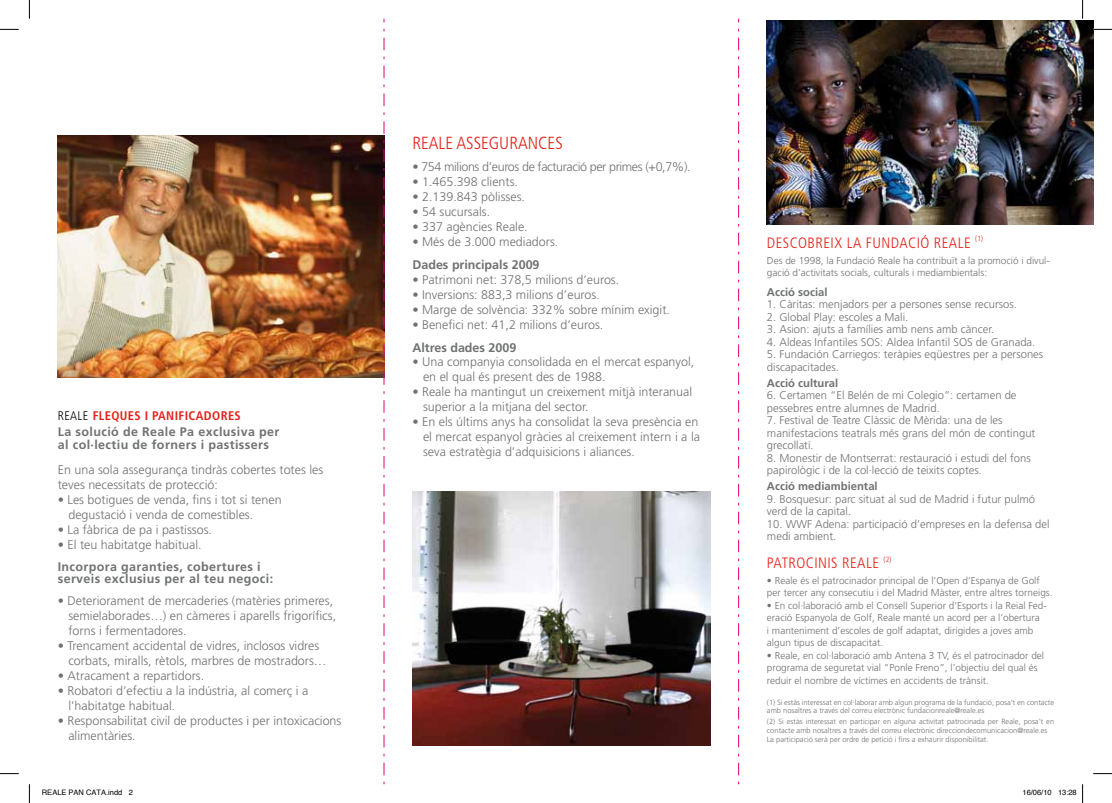
<style>
.page{position:relative;width:1112px;height:803px;background:#fff}
.page>*{position:absolute;margin:0;border:0;box-sizing:border-box;transform-origin:0 0}
.t1{font:300 condensed 17.5px "Frutiger LT Std";color:#e32119}
.t2{font:300 condensed 15px "Frutiger LT Std";letter-spacing:.03em;color:#e32119}
.t3{font:300 12.5px/15px "Frutiger LT Std";color:#707172}
.t4{font:700 12.5px/16px "Frutiger LT Std";letter-spacing:.03em;color:#707172}
.t5{font:300 12.5px "Frutiger LT Std";letter-spacing:-.03em;color:#707172}
.t6{font:700 12.5px "Frutiger LT Std";color:#707172}
.t7{font:300 11.25px/12.5px "Frutiger LT Std";color:#707172}
.t8{font:700 11.25px "Frutiger LT Std";color:#707172}
.t9{font:300 10px/12.5px "Frutiger LT Std";color:#707172}
.t10{font:300 7.5px/8.8px "Frutiger LT Std";color:#707172}
.t11{font:7.5px "Helvetica";color:#000}
.s1{font-weight:300;font-stretch:condensed;color:#000}
.s2{font-stretch:condensed;color:#e32119}
</style>
<div class="page">
<img style="left:766px;top:20px;width:326px;height:204px">
<img style="left:412px;top:492px;width:298px;height:253px">
<img style="left:58px;top:136px;width:325px;height:241px">
<svg style="left:383px;top:19px;width:1px;height:765px"></svg>
<svg style="left:738px;top:19px;width:1px;height:765px"></svg>
<svg style="left:0;top:29px;width:19px;height:1px"></svg>
<svg style="left:1092px;top:29px;width:19px;height:1px"></svg>
<svg style="left:0;top:773px;width:19px;height:1px"></svg>
<svg style="left:1093px;top:773px;width:18px;height:1px"></svg>
<svg style="left:29px;top:0;width:1px;height:19px"></svg>
<svg style="left:29px;top:784px;width:1px;height:19px"></svg>
<svg style="left:1082px;top:0;width:1px;height:19px"></svg>
<svg style="left:1082px;top:784px;width:1px;height:19px"></svg>
<p class="t4" style="left:58px;top:408px;width:223px"><span class="s1">REALE</span> <span class="s2">FLEQUES I PANIFICADORES<br></span>La solució de Reale Pa exclusiva per</p>
<p class="t4" style="left:58px;top:437px;width:212px">al col·lectiu de forners i pastissers</p>
<p class="t3" style="left:58px;top:462px;width:267px">En una sola assegurança tindràs cobertes totes les teves necessitats de protecció:</p>
<p class="t3" style="left:68px;top:492px;width:215px;text-indent:-11px">• Les botigues de venda, fins i tot si tenen degustació i venda de comestibles.</p>
<p class="t3" style="left:58px;top:522px;width:156px">• La fàbrica de pa i pastissos.</p>
<p class="t3" style="left:58px;top:537px;width:145px">• El teu habitatge habitual.</p>
<p class="t4" style="left:58px;top:560px;width:217px;line-height:12.5px">Incorpora garanties, cobertures i serveis exclusius per al teu negoci:</p>
<p class="t3" style="left:68px;top:593px;width:269px;text-indent:-11px">• Deteriorament de mercaderies (matèries primeres, semielaborades…) en càmeres i aparells frigorífics, forns i fermentadores.</p>
<p class="t3" style="left:68px;top:638px;width:259px;text-indent:-11px">• Trencament accidental de vidres, inclosos vidres corbats, miralls, rètols, marbres de mostradors…</p>
<p class="t3" style="left:58px;top:668px;width:148px">• Atracament a repartidors.</p>
<p class="t3" style="left:68px;top:683px;width:241px;text-indent:-11px">• Robatori d’efectiu a la indústria, al comerç i a l’habitatge habitual.</p>
<p class="t3" style="left:68px;top:713px;width:274px;text-indent:-11px">• Responsabilitat civil de productes i per intoxicacions alimentàries.</p>
<h1 class="t1" style="left:412px;top:133px;width:152px">REALE ASSEGURANCES</h1>
<p class="t5" style="left:412px;top:159px;width:280px">• 754 milions d’euros de facturació per primes (+0,7%).</p>
<p class="t3" style="left:412px;top:174px;width:107px">• 1.465.398 clients.</p>
<p class="t3" style="left:412px;top:189px;width:114px">• 2.139.843 pòlisses.</p>
<p class="t3" style="left:412px;top:204px;width:79px">• 54 sucursals.</p>
<p class="t3" style="left:412px;top:219px;width:117px">• 337 agències Reale.</p>
<p class="t3" style="left:412px;top:234px;width:147px">• Més de 3.000 mediadors.</p>
<p class="t6" style="left:412px;top:257px;width:129px">Dades principals 2009</p>
<p class="t3" style="left:412px;top:273px;width:208px">• Patrimoni net: 378,5 milions d’euros.</p>
<p class="t3" style="left:412px;top:288px;width:189px">• Inversions: 883,3 milions d’euros.</p>
<p class="t3" style="left:412px;top:303px;width:259px">• Marge de solvència: 332% sobre mínim exigit.</p>
<p class="t3" style="left:412px;top:318px;width:192px">• Benefici net: 41,2 milions d’euros.</p>
<p class="t6" style="left:412px;top:341px;width:105px">Altres dades 2009</p>
<p class="t3" style="left:423px;top:355px;width:273px;text-indent:-11px">• Una companyia consolidada en el mercat espanyol, en el qual és present des de 1988.</p>
<p class="t3" style="left:423px;top:385px;width:271px;text-indent:-11px">• Reale ha mantingut un creixement mitjà interanual superior a la mitjana del sector.</p>
<p class="t3" style="left:423px;top:415px;width:278px;text-indent:-11px">• En els últims anys ha consolidat la seva presència en el mercat espanyol gràcies al creixement intern i a la seva estratègia d’adquisicions i aliances.</p>
<p class="t2" style="left:766px;top:234px;width:217px">DESCOBREIX LA FUNDACIÓ REALE <sup>(1)</sup></p>
<p class="t8" style="left:766px;top:285px;width:62px">Acció social</p>
<p class="t7" style="left:766px;top:298px;width:251px">1. Càritas: menjadors per a persones sense recursos.</p>
<p class="t7" style="left:766px;top:311px;width:143px">2. Global Play: escoles a Mali.</p>
<p class="t7" style="left:766px;top:323px;width:229px">3. Asion: ajuts a famílies amb nens amb càncer.</p>
<p class="t7" style="left:766px;top:336px;width:270px">4. Aldeas Infantiles SOS: Aldea Infantil SOS de Granada.</p>
<p class="t7" style="left:766px;top:348px;width:278px">5. Fundación Carriegos: teràpies eqüestres per a persones discapacitades.</p>
<p class="t8" style="left:766px;top:376px;width:73px">Acció cultural</p>
<p class="t7" style="left:766px;top:389px;width:251px">6. Certamen “El Belén de mi Colegio”: certamen de pessebres entre alumnes de Madrid.</p>
<p class="t7" style="left:766px;top:414px;width:270px">7. Festival de Teatre Clàssic de Mèrida: una de les manifestacions teatrals més grans del món de contingut grecollatí.</p>
<p class="t7" style="left:766px;top:452px;width:265px">8. Monestir de Montserrat: restauració i estudi del fons papirològic i de la col·lecció de teixits coptes.</p>
<p class="t8" style="left:766px;top:480px;width:112px">Acció mediambiental</p>
<p class="t7" style="left:766px;top:493px;width:269px">9. Bosquesur: parc situat al sud de Madrid i futur pulmó verd de la capital.</p>
<p class="t7" style="left:766px;top:518px;width:284px">10. WWF Adena: participació d’empreses en la defensa del medi ambient.</p>
<p class="t9" style="left:766px;top:254px;width:284px">Des de 1998, la Fundació Reale ha contribuït a la promoció i divul&shy;gació d’activitats socials, culturals i mediambientals:</p>
<p class="t2" style="left:766px;top:554px;width:126px">PATROCINIS REALE <sup>(2)</sup></p>
<p class="t9" style="left:766px;top:574px;width:287px">• Reale és el patrocinador principal de l’Open d’Espanya de Golf per tercer any consecutiu i del Madrid Màster, entre altres torneigs.</p>
<p class="t9" style="left:766px;top:599px;width:281px">• En col·laboració amb el Consell Superior d’Esports i la Reial Fed&shy;eració Espanyola de Golf, Reale manté un acord per a l’obertura<br>i manteniment d’escoles de golf adaptat, dirigides a joves amb algun tipus de discapacitat.</p>
<p class="t9" style="left:766px;top:649px;width:278px">• Reale, en col·laboració amb Antena 3 TV, és el patrocinador del programa de seguretat vial “Ponle Freno”, l’objectiu del qual és reduir el nombre de víctimes en accidents de trànsit.</p>
<p class="t10" style="left:766px;top:698px;width:289px">(1) Si estàs interessat en col·laborar amb algun programa de la fundació, posa’t en contacte amb nosaltres a través del correu electrònic fundacionreale@reale.es</p>
<p class="t10" style="left:766px;top:717px;width:288px">(2) Si estàs interessat en participar en alguna activitat patrocinada per Reale, posa’t en contacte amb nosaltres a través del correu electrònic direcciondecomunicacion@reale.es<br>La participació serà per ordre de petició i fins a exhaurir disponibilitat.</p>
<p class="t11" style="left:42px;top:787px;width:92px">REALE PAN CATA.indd 2</p>
<p class="t11" style="left:1022px;top:787px;width:56px">16/06/10 13:28</p>
</div>
